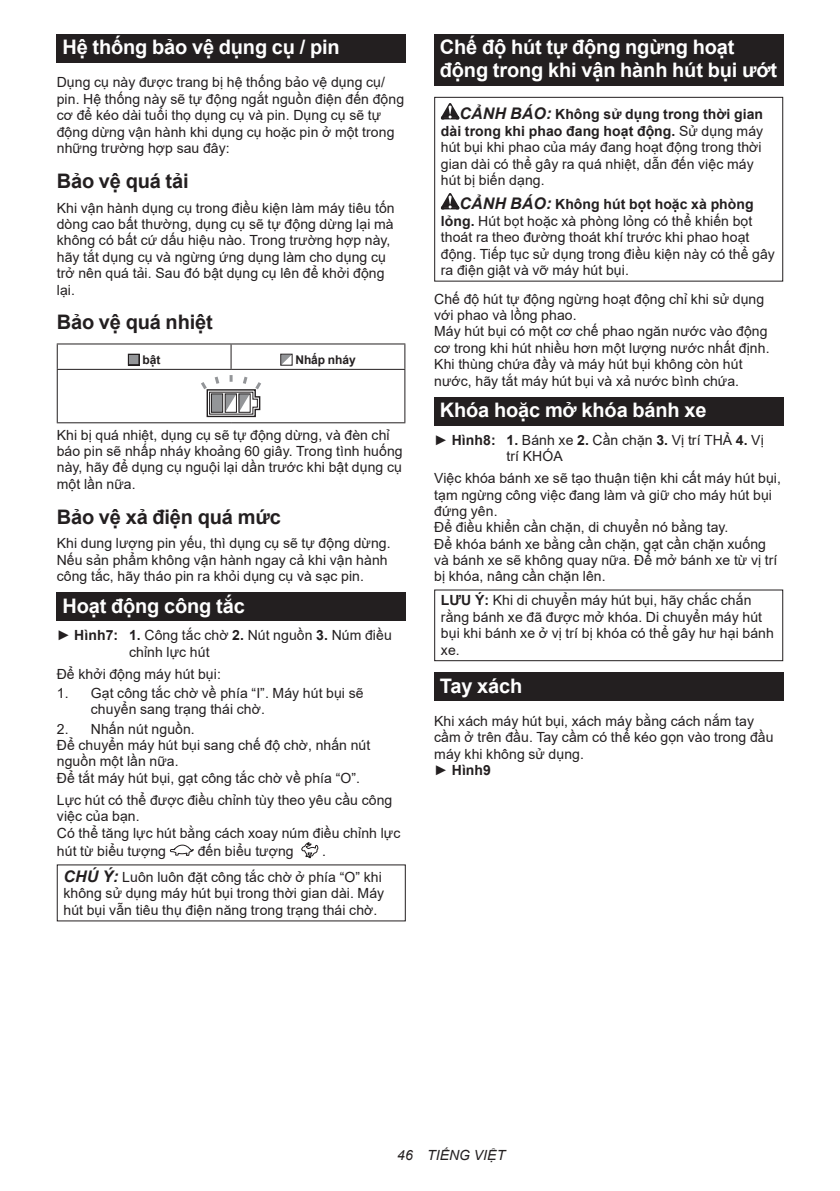
<style>
.page{position:relative;width:840px;height:1191px;background:#fff}
.page>*{position:absolute;margin:0;border:0;box-sizing:border-box;transform-origin:0 0}
.t1{font:700 20px/23.4px "Arial";letter-spacing:-.01em;color:#fff}
.t2{font:700 20px "Arial";letter-spacing:-.01em;color:#231f20}
.t3{font:14px/16.4px "Arial";letter-spacing:.005em;color:#231f20}
.t4{font:italic 14px "Arial";letter-spacing:.005em;color:#231f20}
.t5{font:700 12px "Arial";letter-spacing:-.01em;color:#231f20}
.s1{font-weight:700}
.s2{font-weight:700;font-style:italic;font-size:16px}
</style>
<div class="page">
<div style="left:57px;top:34px;width:348px;height:29px;background:#231f20"></div>
<hr style="left:57px;top:343px;width:174px;height:1px;background:#231f20">
<svg style="left:57px;top:344px;width:1px;height:25px"></svg>
<hr style="left:231px;top:343px;width:174px;height:1px;background:#231f20">
<svg style="left:230px;top:344px;width:1px;height:25px"></svg>
<svg style="left:404px;top:344px;width:1px;height:25px"></svg>
<hr style="left:57px;top:369px;width:174px;height:1px;background:#231f20">
<hr style="left:57px;top:370px;width:1px;height:52px;background:#231f20">
<hr style="left:231px;top:369px;width:174px;height:1px;background:#231f20">
<hr style="left:404px;top:370px;width:1px;height:52px;background:#231f20">
<hr style="left:57px;top:422px;width:174px;height:1px;background:#231f20">
<hr style="left:231px;top:422px;width:174px;height:1px;background:#231f20">
<svg style="left:130px;top:356px;width:7px;height:7px"></svg>
<div style="left:128px;top:354px;width:12px;height:12px;border:1px solid #231f20"></div>
<svg style="left:282px;top:356px;width:8px;height:8px"></svg>
<div style="left:280px;top:354px;width:12px;height:12px;border:1px solid #231f20"></div>
<svg style="left:201px;top:375px;width:60px;height:42px"></svg>
<div style="left:57px;top:592px;width:348px;height:29px;background:#231f20"></div>
<svg style="left:169px;top:844px;width:25px;height:12px"></svg>
<svg style="left:301px;top:842px;width:17px;height:16px"></svg>
<div style="left:434px;top:34px;width:348px;height:52px;background:#231f20"></div>
<svg style="left:440px;top:103px;width:19px;height:16px"></svg>
<svg style="left:440px;top:193px;width:19px;height:16px"></svg>
<div style="left:434px;top:97px;width:348px;height:185px;border:1px solid #231f20"></div>
<div style="left:434px;top:397px;width:348px;height:28px;background:#231f20"></div>
<div style="left:434px;top:589px;width:348px;height:72px;border:1px solid #231f20"></div>
<div style="left:434px;top:672px;width:348px;height:29px;background:#231f20"></div>
<h1 class="t1" style="left:62px;top:36px;width:279px">Hệ thống bảo vệ dụng cụ / pin</h1>
<p class="t3" style="left:57px;top:74px;width:349px">Dụng cụ này được trang bị hệ thống bảo vệ dụng cụ/ pin. Hệ thống này sẽ tự động ngắt nguồn điện đến động cơ để kéo dài tuổi thọ dụng cụ và pin. Dụng cụ sẽ tự động dừng vận hành khi dụng cụ hoặc pin ở một trong những trường hợp sau đây:</p>
<h1 class="t2" style="left:57px;top:167px;width:133px">Bảo vệ quá tải</h1>
<p class="t3" style="left:57px;top:199px;width:339px">Khi vận hành dụng cụ trong điều kiện làm máy tiêu tốn dòng cao bất thường, dụng cụ sẽ tự động dừng lại mà không có bất cứ dấu hiệu nào. Trong trường hợp này, hãy tắt dụng cụ và ngừng ứng dụng làm cho dụng cụ trở nên quá tải. Sau đó bật dụng cụ lên để khởi động lại.</p>
<h1 class="t2" style="left:57px;top:308px;width:157px">Bảo vệ quá nhiệt</h1>
<p class="t5" style="left:143px;top:351px;width:19px">bật</p>
<p class="t5" style="left:295px;top:351px;width:62px">Nhấp nháy</p>
<p class="t3" style="left:57px;top:426px;width:347px">Khi bị quá nhiệt, dụng cụ sẽ tự động dừng, và đèn chỉ báo pin sẽ nhấp nháy khoảng 60 giây. Trong tình huống này, hãy để dụng cụ nguội lại dần trước khi bật dụng cụ một lần nữa.</p>
<h1 class="t2" style="left:57px;top:502px;width:225px">Bảo vệ xả điện quá mức</h1>
<p class="t3" style="left:57px;top:535px;width:335px">Khi dung lượng pin yếu, thì dụng cụ sẽ tự động dừng.<br>Nếu sản phẩm không vận hành ngay cả khi vận hành công tắc, hãy tháo pin ra khỏi dụng cụ và sạc pin.</p>
<h1 class="t1" style="left:62px;top:594px;width:184px">Hoạt động công tắc</h1>
<p class="t3" style="left:129px;top:627px;width:264px;text-indent:-72px">► <span class="s1">Hình7: 1.</span> Công tắc chờ <span class="s1">2.</span> Nút nguồn <span class="s1">3.</span> Núm điều chỉnh lực hút</p>
<p class="t3" style="left:57px;top:665px;width:165px">Để khởi động máy hút bụi:</p>
<p class="t3" style="left:91px;top:685px;width:274px;text-indent:-34px">1. Gạt công tắc chờ về phía “I”. Máy hút bụi sẽ chuyển sang trạng thái chờ.</p>
<p class="t3" style="left:57px;top:720px;width:315px">2. Nhấn nút nguồn.<br>Để chuyển máy hút bụi sang chế độ chờ, nhấn nút nguồn một lần nữa.<br>Để tắt máy hút bụi, gạt công tắc chờ về phía “O”.</p>
<p class="t3" style="left:57px;top:791px;width:345px">Lực hút có thể được điều chỉnh tùy theo yêu cầu công việc của bạn.<br>Có thể tăng lực hút bằng cách xoay núm điều chỉnh lực</p>
<p class="t3" style="left:57px;top:843px;width:110px">hút từ biểu tượng</p>
<p class="t3" style="left:198px;top:843px;width:97px">đến biểu tượng</p>
<p class="t3" style="left:63px;top:838px;width:320px;line-height:25.6px;text-indent:258px">.<br><span class="s2">CHÚ Ý:</span> Luôn luôn đặt công tắc chờ ở phía “O” khi</p>
<p class="t3" style="left:63px;top:885px;width:322px">không sử dụng máy hút bụi trong thời gian dài. Máy hút bụi vẫn tiêu thụ điện năng trong trạng thái chờ.</p>
<h1 class="t1" style="left:439px;top:36px;width:338px">Chế độ hút tự động ngừng hoạt động trong khi vận hành hút bụi ướt</h1>
<p class="t3" style="left:440px;top:106px;width:324px;text-indent:19px"><span class="s2">CẢNH BÁO:</span> <span class="s1">Không sử dụng trong thời gian dài trong khi phao đang hoạt động.</span> Sử dụng máy hút bụi khi phao của máy đang hoạt động trong thời gian dài có thể gây ra quá nhiệt, dẫn đến việc máy hút bị biến dạng.</p>
<p class="t3" style="left:440px;top:196px;width:335px;text-indent:19px"><span class="s2">CẢNH BÁO:</span> <span class="s1">Không hút bọt hoặc xà phòng lỏng.</span> Hút bọt hoặc xà phòng lỏng có thể khiến bọt thoát ra theo đường thoát khí trước khi phao hoạt động. Tiếp tục sử dụng trong điều kiện này có thể gây ra điện giật và vỡ máy hút bụi.</p>
<p class="t3" style="left:434px;top:290px;width:337px">Chế độ hút tự động ngừng hoạt động chỉ khi sử dụng với phao và lồng phao.<br>Máy hút bụi có một cơ chế phao ngăn nước vào động cơ trong khi hút nhiều hơn một lượng nước nhất định.<br>Khi thùng chứa đầy và máy hút bụi không còn hút nước, hãy tắt máy hút bụi và xả nước bình chứa.</p>
<h1 class="t1" style="left:439px;top:398px;width:268px">Khóa hoặc mở khóa bánh xe</h1>
<p class="t3" style="left:506px;top:431px;width:259px;text-indent:-72px">► <span class="s1">Hình8: 1.</span> Bánh xe <span class="s1">2.</span> Cần chặn <span class="s1">3.</span> Vị trí THẢ <span class="s1">4.</span> Vị trí KHÓA</p>
<p class="t3" style="left:434px;top:470px;width:348px">Việc khóa bánh xe sẽ tạo thuận tiện khi cất máy hút bụi, tạm ngừng công việc đang làm và giữ cho máy hút bụi đứng yên.<br>Để điều khiển cần chặn, di chuyển nó bằng tay.<br>Để khóa bánh xe bằng cần chặn, gạt cần chặn xuống và bánh xe sẽ không quay nữa. Để mở bánh xe từ vị trí bị khóa, nâng cần chặn lên.</p>
<p class="t3" style="left:440px;top:592px;width:334px"><span class="s1">LƯU Ý:</span> Khi di chuyển máy hút bụi, hãy chắc chắn rằng bánh xe đã được mở khóa. Di chuyển máy hút bụi khi bánh xe ở vị trí bị khóa có thể gây hư hại bánh xe.</p>
<h1 class="t1" style="left:439px;top:674px;width:84px">Tay xách</h1>
<p class="t3" style="left:434px;top:712px;width:341px">Khi xách máy hút bụi, xách máy bằng cách nắm tay cầm ở trên đầu. Tay cầm có thể kéo gọn vào trong đầu máy khi không sử dụng.<br>► <span class="s1">Hình9</span></p>
<p class="t4" style="left:397px;top:1146px;width:109px">46 TIẾNG VIỆT</p>
</div>
